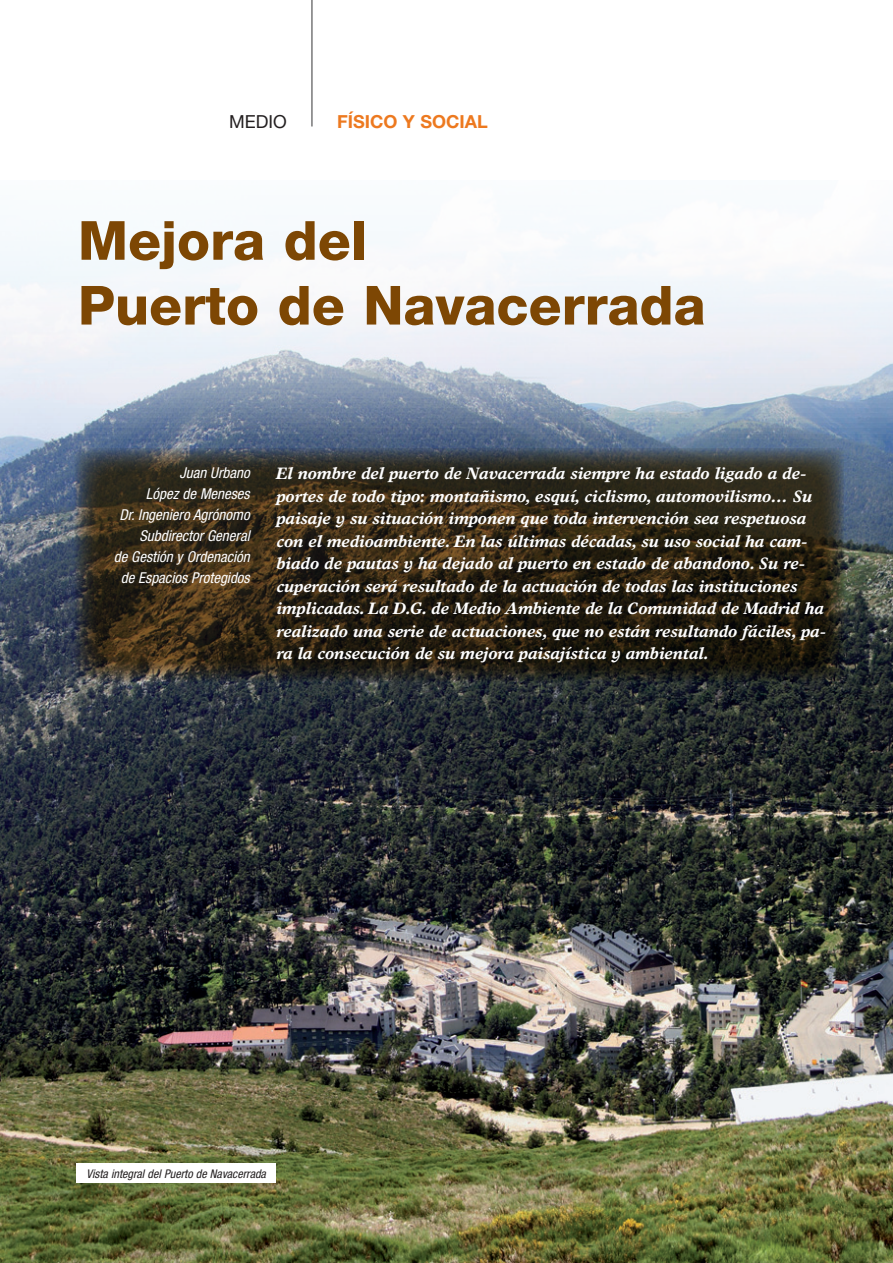
<style>
.page{position:relative;width:893px;height:1263px;background:#fff}
.page>*{position:absolute;margin:0;border:0;box-sizing:border-box;transform-origin:0 0}
.t1{font:800 54px/64.8px "Helvetica Neue";color:#7d4704}
.t2{font:700 18px "Helvetica Neue";color:#ed791f}
.t3{font:18px "Helvetica Neue";color:#231f20}
.t4{font:italic 700 16.5px/22.5px "Times Europa";color:#fff}
.t5{font:italic condensed 15px/21px "Helvetica Neue";color:#fff;text-align:right}
.t6{font:italic condensed 12px "Helvetica Neue";color:#231f20}
</style>
<div class="page">
<hr style="left:311px;top:0;width:1px;height:126px;background:#3e3e3f">
<img style="left:0;top:227px;width:893px;height:1036px">
<svg style="left:75px;top:448px;width:769px;height:233px;background:#30281b"></svg>
<div style="left:76px;top:1163px;width:200px;height:20px;background:#fff"></div>
<p class="t3" style="left:229px;top:111px;width:59px">MEDIO</p>
<p class="t2" style="left:337px;top:110px;width:152px">FÍSICO Y SOCIAL</p>
<p class="t1" style="left:78px;top:208px;width:629px">Mejora del<br>Puerto de Navacerrada</p>
<p class="t5" style="left:114px;top:462px;width:137px">Juan Urbano<br>López de Meneses<br>Dr. Ingeniero Agrónomo<br>Subdirector General<br>de Gestión y Ordenación de Espacios Protegidos</p>
<p class="t4" style="left:276px;top:462px;width:551px">El nombre del puerto de Navacerrada siempre ha estado ligado a de&shy;portes de todo tipo: montañismo, esquí, ciclismo, automovilismo… Su paisaje y su situación imponen que toda intervención sea respetuosa con el medioambiente. En las últimas décadas, su uso social ha cam&shy;biado de pautas y ha dejado al puerto en estado de abandono. Su re&shy;cuperación será resultado de la actuación de todas las instituciones implicadas. La D.G. de Medio Ambiente de la Comunidad de Madrid ha realizado una serie de actuaciones, que no están resultando fáciles, pa&shy;ra la consecución de su mejora paisajística y ambiental.</p>
<p class="t6" style="left:87px;top:1167px;width:181px">Vista integral del Puerto de Navacerrada</p>
</div>
